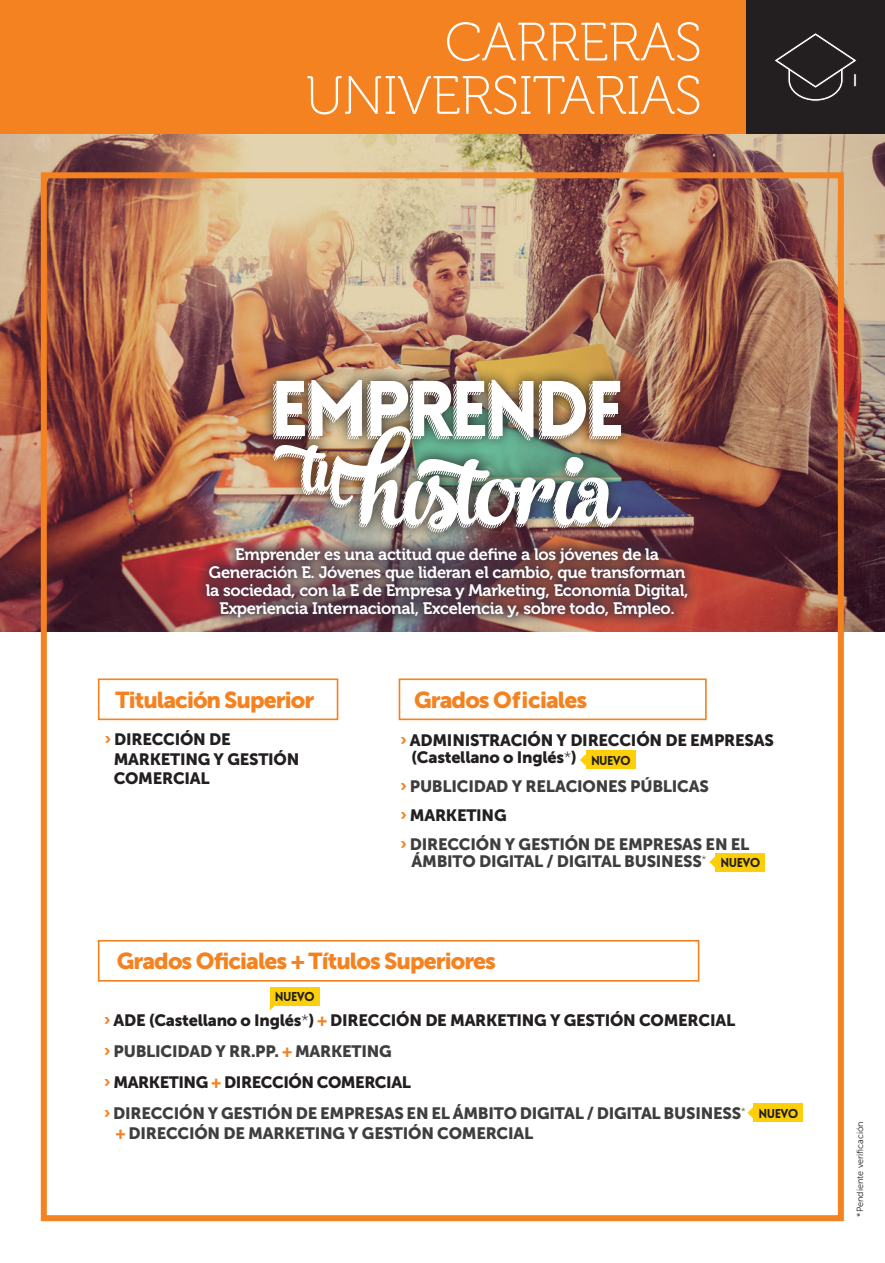
<style>
.page{position:relative;width:885px;height:1263px;background:#fff}
.page>*{position:absolute;margin:0;border:0;box-sizing:border-box;transform-origin:0 0}
.t1{font:54px/53.4px "Museo 100";letter-spacing:-.01em;color:#fff;text-align:right}
.t2{font:22.95px "Museo Sans 900";letter-spacing:-.04em;color:#f58220}
.t3{font:16.5px/18px "Museo 700";letter-spacing:-.02em;color:#fff;text-align:center}
.t4{font:16.35px/31px "Museo Sans 900";letter-spacing:-.015em;color:#231f20}
.t5{font:16.35px/28.8px "Museo Sans 900";letter-spacing:-.015em;color:#3e3e3f}
.t6{font:900 12.6px "Lovelo";letter-spacing:-.05em;color:#231f20}
.t7{font:9px "Museo Sans 300";color:#231f20}
.s1{color:#f58220}
.s2{font-family:"Museo Sans 100"}
.s3{color:#231f20}
.s4{color:#3e3e3f}
</style>
<div class="page">
<img style="left:0;top:134px;width:884px;height:497px">
<div style="left:41px;top:172px;width:802px;height:1049px;border:6px solid #f58220"></div>
<div style="left:0;top:0;width:746px;height:134px;background:#f58220"></div>
<div style="left:746px;top:0;width:138px;height:134px;background:#231f20"></div>
<svg style="left:775px;top:33px;width:82px;height:69px"></svg>
<div style="left:853px;top:73px;width:3px;height:14px;background:#fff;border:1px solid #231f20"></div>
<div style="left:98px;top:940px;width:601px;height:42px;border:2px solid #f58220"></div>
<div style="left:398px;top:678px;width:308px;height:42px;border:2px solid #f58220"></div>
<div style="left:98px;top:678px;width:240px;height:42px;border:2px solid #f58220"></div>
<div style="left:260px;top:367px;width:374px;height:178px;background:#231f20;opacity:.96"></div>
<img style="left:272px;top:380px;width:349px;height:154px">
<img style="left:193px;top:534px;width:507px;height:96px">
<div style="left:270px;top:987px;width:49px;height:19px;background:#fccf09"></div>
<svg style="left:270px;top:1006px;width:5px;height:5px"></svg>
<div style="left:715px;top:853px;width:49px;height:18px;background:#fccf09"></div>
<svg style="left:709px;top:856px;width:6px;height:12px"></svg>
<div style="left:585px;top:750px;width:50px;height:19px;background:#fccf09"></div>
<svg style="left:580px;top:755px;width:5px;height:10px"></svg>
<div style="left:753px;top:1103px;width:50px;height:19px;background:#fccf09"></div>
<svg style="left:747px;top:1107px;width:6px;height:12px"></svg>
<h1 class="t1" style="left:305px;top:17px;width:398px">CARRERAS<br>UNIVERSITARIAS</h1>
<p class="t3" style="left:206px;top:545px;width:484px">Emprender es una actitud que define a los jóvenes de la Generación E. Jóvenes que lideran el cambio, que transforman la sociedad, con la E de Empresa y Marketing, Economía Digital, Experiencia Internacional, Excelencia y, sobre todo, Empleo.</p>
<h2 class="t2" style="left:116px;top:687px;width:200px">Titulación Superior</h2>
<p class="t4" style="left:114px;top:729px;width:187px;line-height:19.6px;text-indent:-9px"><span class="s1">›</span> DIRECCIÓN DE<br>MARKETING Y GESTIÓN<br>COMERCIAL</p>
<h2 class="t2" style="left:414px;top:687px;width:174px">Grados Oficiales</h2>
<p class="t4" style="left:411px;top:731px;width:364px;line-height:17.4px;text-indent:-11px"><span class="s1">›</span> ADMINISTRACIÓN Y DIRECCIÓN DE EMPRESAS (Castellano o Inglés<span class="s2">*</span>)</p>
<p class="t5" style="left:400px;top:772px;width:351px"><span class="s1">›</span> PUBLICIDAD Y RELACIONES PÚBLICAS<br><span class="s1">›</span> <span class="s3">MARKETING<br></span><span class="s1">›</span> DIRECCIÓN Y GESTIÓN DE EMPRESAS EN EL</p>
<p class="t5" style="left:411px;top:847px;width:296px">ÁMBITO DIGITAL / DIGITAL BUSINESS<sup>*</sup></p>
<p class="t6" style="left:591px;top:752px;width:41px">NUEVO</p>
<p class="t6" style="left:720px;top:854px;width:41px">NUEVO</p>
<h2 class="t2" style="left:117px;top:948px;width:381px">Grados Oficiales + Títulos Superiores</h2>
<p class="t4" style="left:104px;top:1004px;width:643px"><span class="s1">›</span> ADE (Castellano o Inglés<span class="s2">*</span>) <span class="s1">+</span> DIRECCIÓN DE MARKETING Y GESTIÓN COMERCIAL <span class="s1">›</span> <span class="s4">PUBLICIDAD Y RR.PP.</span> <span class="s1">+</span> <span class="s4">MARKETING<br></span><span class="s1">›</span> MARKETING <span class="s1">+</span> DIRECCIÓN COMERCIAL<br><span class="s1">›</span> <span class="s4">DIRECCIÓN Y GESTIÓN DE EMPRESAS EN EL ÁMBITO DIGITAL / DIGITAL BUSINESS</span><sup>*</sup></p>
<p class="t5" style="left:115px;top:1118px;width:419px"><span class="s1">+</span> DIRECCIÓN DE MARKETING Y GESTIÓN COMERCIAL</p>
<p class="t6" style="left:275px;top:989px;width:41px">NUEVO</p>
<p class="t6" style="left:758px;top:1105px;width:41px">NUEVO</p>
<p class="t7" style="left:855px;top:1216px;width:97px;rotate:-90deg">*Pendiente verificación</p>
</div>
